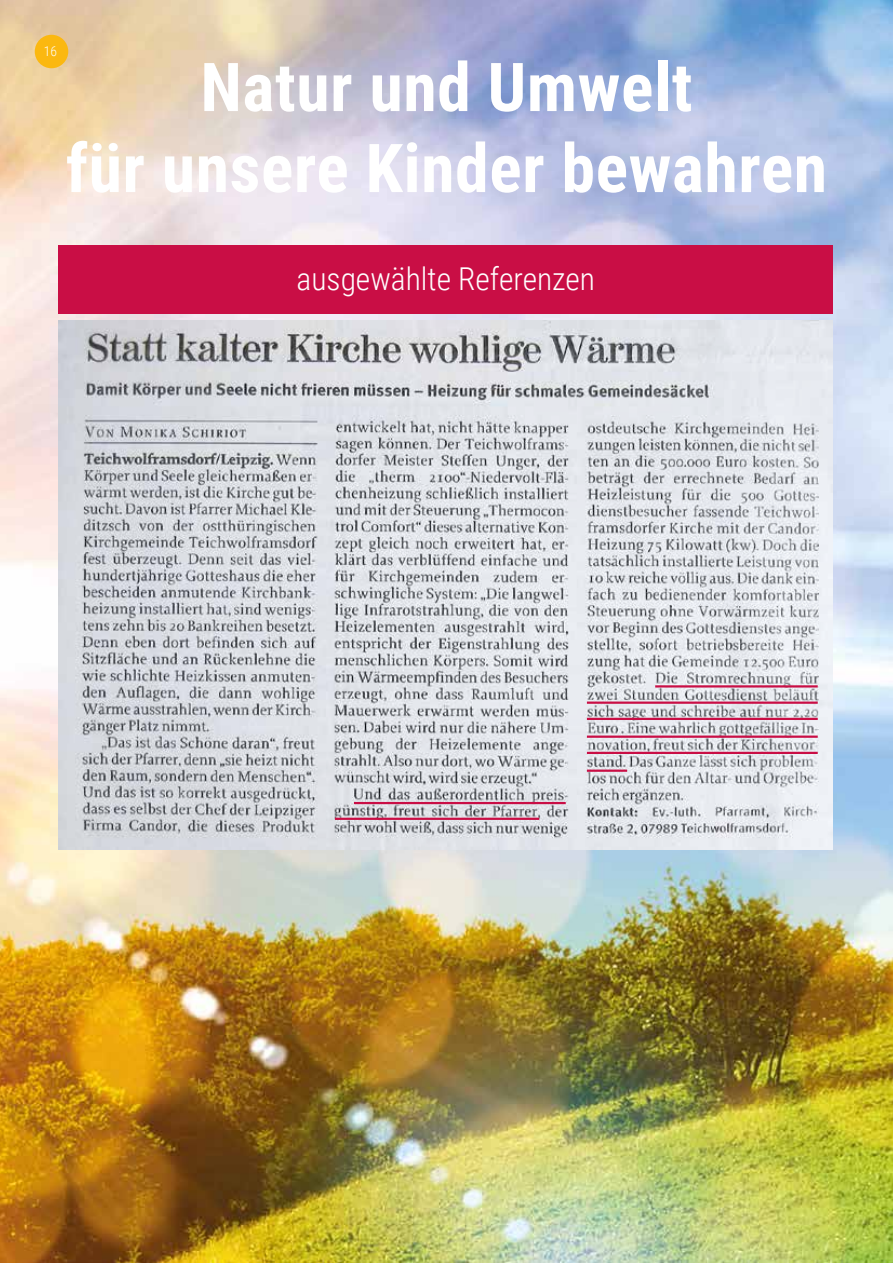
<style>
.page{position:relative;width:893px;height:1263px;background:#fff}
.page>*{position:absolute;margin:0;border:0;box-sizing:border-box;transform-origin:0 0}
.t1{font:700 67.5px/81px "Roboto Condensed";letter-spacing:.01em;color:#fff;text-align:center}
.t2{font:300 31.5px "Roboto Condensed";color:#fff}
.t3{font:300 13.5px "Roboto Condensed";color:#fff}
</style>
<div class="page">
<img style="left:0;top:0;width:893px;height:1263px">
<img style="left:59px;top:320px;width:774px;height:530px">
<hr style="left:587px;top:735px;width:231px;height:3px;background:#c90e45">
<hr style="left:655px;top:685px;width:163px;height:2px;background:#c90e45">
<hr style="left:587px;top:701px;width:231px;height:3px;background:#c90e45">
<hr style="left:587px;top:718px;width:231px;height:2px;background:#c90e45">
<hr style="left:335px;top:818px;width:204px;height:2px;background:#c90e45">
<hr style="left:587px;top:752px;width:231px;height:2px;background:#c90e45">
<hr style="left:354px;top:802px;width:212px;height:2px;background:#c90e45">
<hr style="left:587px;top:769px;width:40px;height:3px;background:#c90e45">
<div style="left:59px;top:245px;width:774px;height:68px;background:#c90e45"></div>
<div style="left:35px;top:35px;width:33px;height:33px;background:#fbb810;border-radius:50%"></div>
<p class="t3" style="left:44px;top:42px;width:15px">16</p>
<p class="t1" style="left:66px;top:44px;width:763px">Natur und Umwelt<br>für unsere Kinder bewahren</p>
<p class="t2" style="left:297px;top:257px;width:300px">ausgewählte Referenzen</p>
</div>
